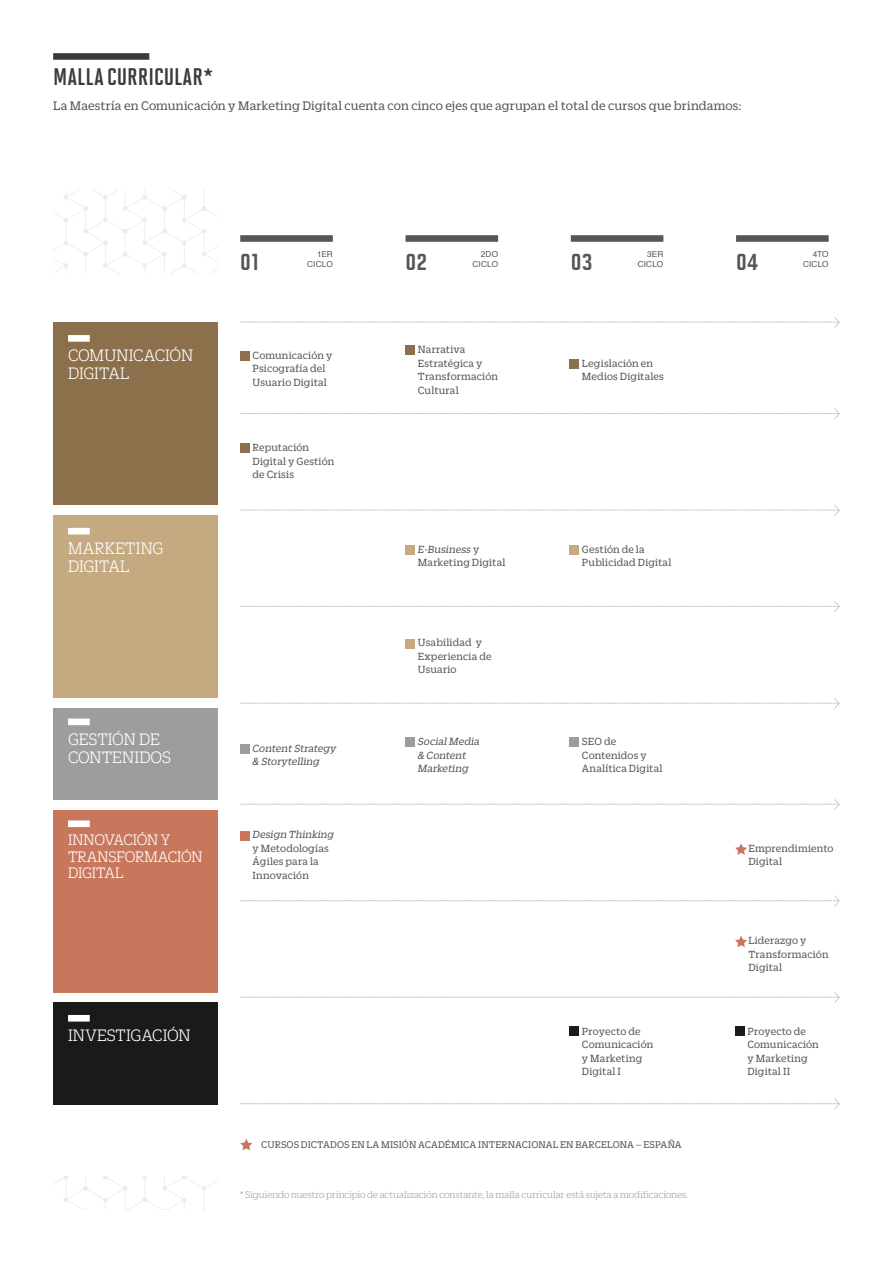
<style>
.page{position:relative;width:893px;height:1263px;background:#fff}
.page>*{position:absolute;margin:0;border:0;box-sizing:border-box;transform-origin:0 0}
.t1{font:700 27px "Solano Gothic MVB Std";letter-spacing:.01em;color:#575656}
.t2{font:700 24px "Solano Gothic MVB Pro";letter-spacing:.005em;color:#3b3b3a}
.t3{font:300 18px/18px "Zizou Slab";color:#fff}
.t4{font:300 16.5px/16.5px "Zizou Slab";letter-spacing:-.015em;color:#fff}
.t5{font:13.5px "Zizou Slab";letter-spacing:.005em;color:#575656}
.t6{font:11.25px/13.5px "Zizou Slab";letter-spacing:.015em;color:#575656}
.t7{font:italic 11.25px/13.5px "Zizou Slab";color:#575656}
.t8{font:300 10.5px "Zizou Slab";letter-spacing:.005em;color:#9c9d9d}
.t9{font:10.5px "Zizou Slab";letter-spacing:.01em;color:#575656}
.t10{font:8.25px/9.9px "Helvetica";letter-spacing:.005em;color:#575656;text-align:right}
.s1{font-style:italic}
</style>
<div class="page">
<svg style="left:53px;top:189px;width:165px;height:1021px"></svg>
<div style="left:53px;top:274px;width:165px;height:902px;background:#fff"></div>
<div style="left:53px;top:53px;width:96px;height:7px;background:#3b3b3a"></div>
<svg style="left:240px;top:505px;width:600px;height:11px"></svg>
<svg style="left:240px;top:601px;width:600px;height:11px"></svg>
<svg style="left:240px;top:992px;width:600px;height:11px"></svg>
<svg style="left:240px;top:895px;width:600px;height:12px"></svg>
<svg style="left:240px;top:799px;width:600px;height:11px"></svg>
<svg style="left:240px;top:698px;width:600px;height:11px"></svg>
<svg style="left:240px;top:408px;width:600px;height:12px"></svg>
<svg style="left:240px;top:317px;width:600px;height:11px"></svg>
<div style="left:53px;top:322px;width:165px;height:183px;background:#8c6f4b"></div>
<div style="left:68px;top:335px;width:22px;height:7px;background:#fff"></div>
<div style="left:53px;top:810px;width:165px;height:182px;background:#c8775c"></div>
<div style="left:68px;top:820px;width:22px;height:7px;background:#fff"></div>
<div style="left:53px;top:708px;width:165px;height:91px;background:#9c9d9d"></div>
<div style="left:68px;top:718px;width:22px;height:7px;background:#fff"></div>
<div style="left:53px;top:1002px;width:165px;height:103px;background:#1a1a18"></div>
<div style="left:68px;top:1015px;width:22px;height:6px;background:#fff"></div>
<div style="left:53px;top:515px;width:165px;height:183px;background:#c5a980"></div>
<div style="left:68px;top:528px;width:22px;height:6px;background:#fff"></div>
<div style="left:240px;top:235px;width:93px;height:7px;background:#575656"></div>
<div style="left:405px;top:235px;width:93px;height:7px;background:#575656"></div>
<div style="left:571px;top:235px;width:92px;height:7px;background:#575656"></div>
<div style="left:736px;top:235px;width:93px;height:7px;background:#575656"></div>
<div style="left:240px;top:831px;width:9px;height:9px;background:#c8775c"></div>
<div style="left:570px;top:1026px;width:9px;height:10px;background:#1a1a18"></div>
<div style="left:735px;top:1026px;width:9px;height:10px;background:#1a1a18"></div>
<svg style="left:240px;top:1098px;width:600px;height:12px"></svg>
<div style="left:405px;top:346px;width:10px;height:9px;background:#8c6f4b"></div>
<div style="left:240px;top:351px;width:9px;height:9px;background:#8c6f4b"></div>
<div style="left:570px;top:359px;width:9px;height:9px;background:#8c6f4b"></div>
<div style="left:240px;top:444px;width:9px;height:9px;background:#8c6f4b"></div>
<div style="left:240px;top:744px;width:9px;height:10px;background:#9c9d9d"></div>
<div style="left:405px;top:738px;width:10px;height:9px;background:#9c9d9d"></div>
<div style="left:405px;top:545px;width:10px;height:10px;background:#c5a980"></div>
<div style="left:570px;top:545px;width:9px;height:10px;background:#c5a980"></div>
<div style="left:405px;top:639px;width:10px;height:9px;background:#c5a980"></div>
<div style="left:570px;top:738px;width:9px;height:9px;background:#9c9d9d"></div>
<svg style="left:240px;top:1139px;width:12px;height:11px"></svg>
<svg style="left:735px;top:843px;width:12px;height:12px"></svg>
<svg style="left:735px;top:936px;width:12px;height:11px"></svg>
<h2 class="t2" style="left:53px;top:64px;width:161px">MALLA CURRICULAR*</h2>
<p class="t5" style="left:53px;top:97px;width:690px">La Maestría en Comunicación y Marketing Digital cuenta con cinco ejes que agrupan el total de cursos que brindamos:</p>
<h1 class="t1" style="left:240px;top:246px;width:20px">01</h1>
<p class="t10" style="left:307px;top:249px;width:27px">1ER<br>CICLO</p>
<h1 class="t1" style="left:405px;top:246px;width:23px">02</h1>
<p class="t10" style="left:472px;top:249px;width:27px">2DO<br>CICLO</p>
<h1 class="t1" style="left:571px;top:246px;width:23px">03</h1>
<p class="t10" style="left:638px;top:249px;width:27px">3ER<br>CICLO</p>
<h1 class="t1" style="left:736px;top:246px;width:24px">04</h1>
<p class="t10" style="left:803px;top:249px;width:27px">4TO<br>CICLO</p>
<h3 class="t3" style="left:68px;top:345px;width:127px">COMUNICACIÓN<br>DIGITAL</h3>
<p class="t6" style="left:418px;top:342px;width:82px">Narrativa<br>Estratégica y<br>Transformación<br>Cultural</p>
<p class="t6" style="left:253px;top:347px;width:81px">Comunicación y<br>Psicografía del<br>Usuario Digital</p>
<p class="t6" style="left:582px;top:355px;width:84px">Legislación en<br>Medios Digitales</p>
<p class="t6" style="left:253px;top:440px;width:83px">Reputación<br>Digital y Gestión de Crisis</p>
<h3 class="t3" style="left:68px;top:538px;width:97px">MARKETING<br>DIGITAL</h3>
<p class="t6" style="left:418px;top:542px;width:89px"><span class="s1">E-Business</span> y<br>Marketing Digital</p>
<p class="t6" style="left:582px;top:542px;width:91px">Gestión de la<br>Publicidad Digital</p>
<p class="t6" style="left:418px;top:635px;width:75px">Usabilidad y<br>Experiencia de<br>Usuario</p>
<h3 class="t3" style="left:68px;top:729px;width:105px">GESTIÓN DE<br>CONTENIDOS</h3>
<p class="t7" style="left:253px;top:741px;width:85px">Content Strategy &amp; Storytelling</p>
<p class="t7" style="left:418px;top:734px;width:63px">Social Media &amp; Content<br>Marketing</p>
<p class="t6" style="left:582px;top:734px;width:82px">SEO de<br>Contenidos y<br>Analítica Digital</p>
<h3 class="t4" style="left:68px;top:831px;width:136px">INNOVACIÓN Y<br>TRANSFORMACIÓN<br>DIGITAL</h3>
<p class="t7" style="left:253px;top:827px;width:83px">Design Thinking</p>
<p class="t6" style="left:253px;top:841px;width:78px">y Metodologías<br>Ágiles para la<br>Innovación</p>
<p class="t6" style="left:748px;top:841px;width:87px">Emprendimiento<br>Digital</p>
<p class="t6" style="left:748px;top:933px;width:82px">Liderazgo y<br>Transformación<br>Digital</p>
<h3 class="t3" style="left:68px;top:1025px;width:124px">INVESTIGACIÓN</h3>
<p class="t6" style="left:582px;top:1023px;width:73px">Proyecto de<br>Comunicación y Marketing<br>Digital I</p>
<p class="t6" style="left:747px;top:1023px;width:73px">Proyecto de<br>Comunicación y Marketing<br>Digital II</p>
<p class="t9" style="left:261px;top:1137px;width:422px">CURSOS DICTADOS EN LA MISIÓN ACADÉMICA INTERNACIONAL EN BARCELONA – ESPAÑA</p>
<p class="t8" style="left:240px;top:1188px;width:450px">* Siguiendo nuestro principio de actualización constante, la malla curricular está sujeta a modificaciones.</p>
</div>
